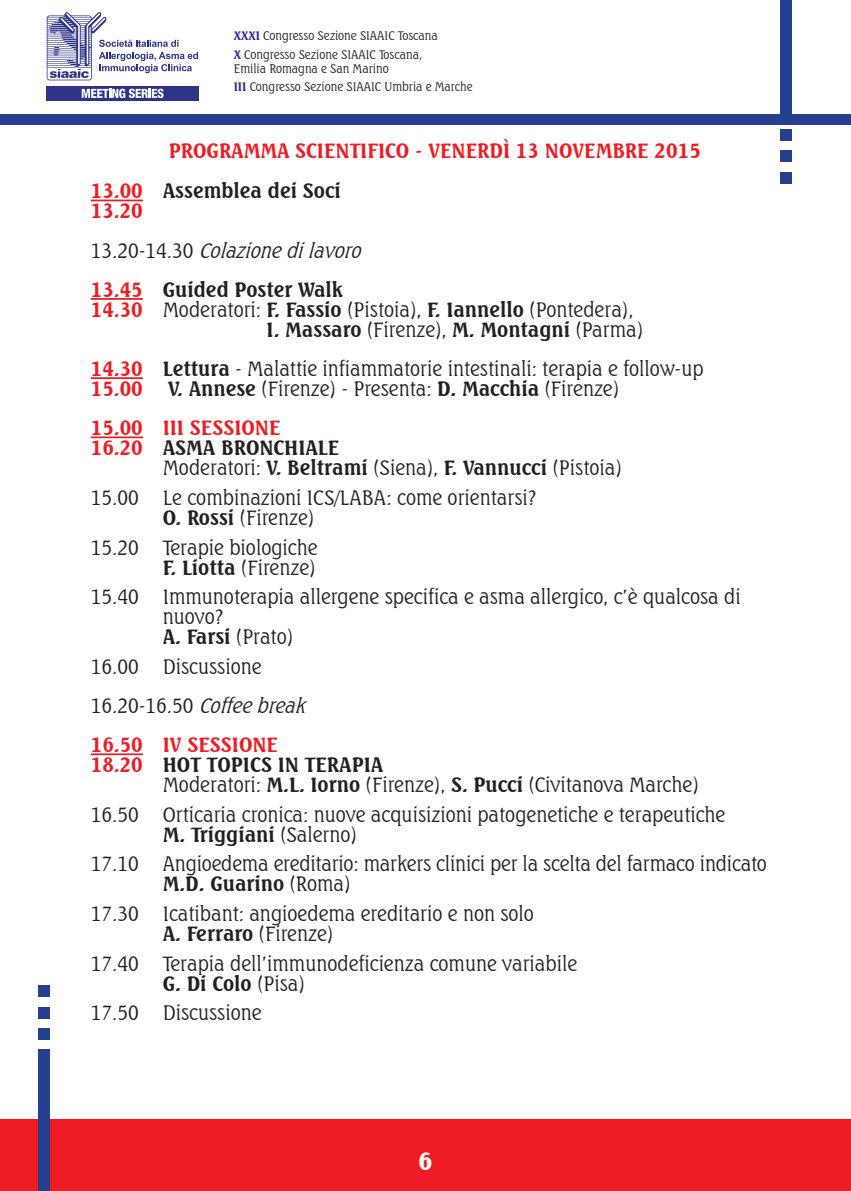
<style>
.page{position:relative;width:851px;height:1191px;background:#fff}
.page>*{position:absolute;margin:0;border:0;box-sizing:border-box;transform-origin:0 0}
.t1{font:800 24px "Seagull BT";color:#fff}
.t2{font:300 20px/20px "Seagull BT";color:#231f20}
.t3{font:700 20px/20px "Seagull BT";color:#231f20}
.t4{font:700 20px/40px "Seagull BT";color:#ed1c24}
.t5{font:italic 300 20px/39.2px "Seagull BT";color:#231f20}
.t6{font:300 12px/18.4px "Seagull BT";color:#231f20}
.s1{font-weight:700;color:#2e3092}
.s2{color:#231f20}
.s3{font-weight:700;font-style:normal;color:#ed1c24}
.s4{font-style:normal}
.s5{font-weight:700;font-style:normal}
.s6{font-weight:700;color:#ed1c24}
.s7{font-weight:700}
.s8{color:#ed1c24}
.s9{font-weight:300}
.s10{font-style:italic}
</style>
<div class="page">
<hr style="left:91px;top:200px;width:52px;height:1px;background:#ed1c24">
<hr style="left:91px;top:298px;width:52px;height:2px;background:#ed1c24">
<hr style="left:91px;top:377px;width:52px;height:2px;background:#ed1c24">
<hr style="left:91px;top:436px;width:52px;height:2px;background:#ed1c24">
<hr style="left:91px;top:753px;width:52px;height:2px;background:#ed1c24">
<div style="left:0;top:1119px;width:850px;height:72px;background:#ed1c24"></div>
<div style="left:39px;top:1049px;width:11px;height:142px;background:#25408e"></div>
<div style="left:39px;top:1028px;width:11px;height:12px;background:#25408e"></div>
<div style="left:39px;top:1007px;width:11px;height:11px;background:#25408e"></div>
<div style="left:39px;top:985px;width:11px;height:11px;background:#25408e"></div>
<div style="left:0;top:114px;width:850px;height:11px;background:#25408e"></div>
<div style="left:780px;top:0;width:11px;height:119px;background:#25408e"></div>
<div style="left:780px;top:129px;width:11px;height:11px;background:#25408e"></div>
<div style="left:780px;top:150px;width:11px;height:12px;background:#25408e"></div>
<div style="left:780px;top:172px;width:11px;height:11px;background:#25408e"></div>
<svg style="left:47px;top:12px;width:151px;height:68px"></svg>
<div style="left:46px;top:86px;width:152px;height:15px;background:#2d3386"></div>
<svg style="left:82px;top:89px;width:81px;height:9px"></svg>
<p class="t6" style="left:234px;top:26px;width:206px"><span class="s1">XXXI</span> Congresso Sezione SIAAIC Toscana<br><span class="s1">X</span> Congresso Sezione SIAAIC Toscana,</p>
<p class="t6" style="left:234px;top:59px;width:240px">Emilia Romagna e San Marino<br><span class="s1">III</span> Congresso Sezione SIAAIC Umbria e Marche</p>
<p class="t4" style="left:91px;top:131px;width:611px;text-indent:78px">PROGRAMMA SCIENTIFICO - VENERDÌ 13 NOVEMBRE 2015<br>13.00 <span class="s2">Assemblea dei Soci</span></p>
<p class="t5" style="left:91px;top:191px;width:277px"><span class="s3">13.20<br></span><span class="s4">1 3 . 2 0 - 1 4 . 3 0</span> Colazionedilavoro<br><span class="s3">13.45</span> <span class="s5">Guided Poster Walk</span></p>
<p class="t2" style="left:266px;top:299px;width:378px;text-indent:-176px"><span class="s6">14.30</span> Moderatori: <span class="s7">F. Fassio</span> (Pistoia), <span class="s7">F. Iannello</span> (Pontedera),<br><span class="s7">I. Massaro</span> (Firenze), <span class="s7">M. Montagni</span> (Parma)</p>
<p class="t2" style="left:91px;top:358px;width:614px"><span class="s6">14.30</span> <span class="s7">Lettura</span> - Malattie infiammatorie intestinali: terapia e follow-up<br><span class="s6">15.00</span></p>
<p class="t2" style="left:91px;top:369px;width:530px;line-height:39.2px;text-indent:77px"><span class="s7">V. Annese</span> (Firenze) - Presenta: <span class="s7">D. Macchia</span> (Firenze)<br><span class="s6">15.00 III SESSIONE</span></p>
<p class="t3" style="left:163px;top:437px;width:460px;text-indent:-72px"><span class="s8">16.20</span> ASMA BRONCHIALE<br><span class="s9">Moderatori:</span> V. Beltrami <span class="s9">(Siena),</span> F. Vannucci <span class="s9">(Pistoia)</span></p>
<p class="t2" style="left:163px;top:487px;width:375px;text-indent:-72px">15.00 Le combinazioni ICS/LABA: come orientarsi?<br><span class="s7">O. Rossi</span> (Firenze)</p>
<p class="t2" style="left:91px;top:537px;width:228px;text-align:right">15.20 Terapie biologiche<br><span class="s7">F. Liotta</span> (Firenze)</p>
<p class="t2" style="left:163px;top:586px;width:579px;text-indent:-72px">15.40 Immunoterapia allergene specifica e asma allergico, c’è qualcosa di nuovo?<br><span class="s7">A. Farsi</span> (Prato)</p>
<p class="t2" style="left:91px;top:646px;width:222px;line-height:39.2px">16.00 Discussione<br>16.20-16.50 <span class="s10">Coffeebreak<br></span><span class="s6">16.50 IV SESSIONE</span></p>
<p class="t2" style="left:163px;top:754px;width:537px;text-indent:-72px"><span class="s6">18.20</span> <span class="s7">HOT TOPICS IN TERAPIA<br></span>Moderatori: <span class="s7">M.L. Iorno</span> (Firenze), <span class="s7">S. Pucci</span> (Civitanova Marche)</p>
<p class="t2" style="left:163px;top:804px;width:564px;text-indent:-72px">16.50 Orticaria cronica: nuove acquisizioni patogenetiche e terapeutiche<br><span class="s7">M. Triggiani</span> (Salerno)</p>
<p class="t2" style="left:163px;top:853px;width:605px;text-indent:-72px">17.10 Angioedema ereditario: markers clinici per la scelta del farmaco indicato<br><span class="s7">M.D. Guarino</span> (Roma)</p>
<p class="t2" style="left:163px;top:903px;width:372px;text-indent:-72px">17.30 Icatibant: angioedema ereditario e non solo<br><span class="s7">A. Ferraro</span> (Firenze)</p>
<p class="t2" style="left:163px;top:953px;width:416px;text-indent:-72px">17.40 Terapia dell’immunodeficienza comune variabile<br><span class="s7">G. Di Colo</span> (Pisa)</p>
<p class="t2" style="left:91px;top:1002px;width:172px">17.50 Discussione</p>
<p class="t1" style="left:418px;top:1145px;width:16px">6</p>
</div>
